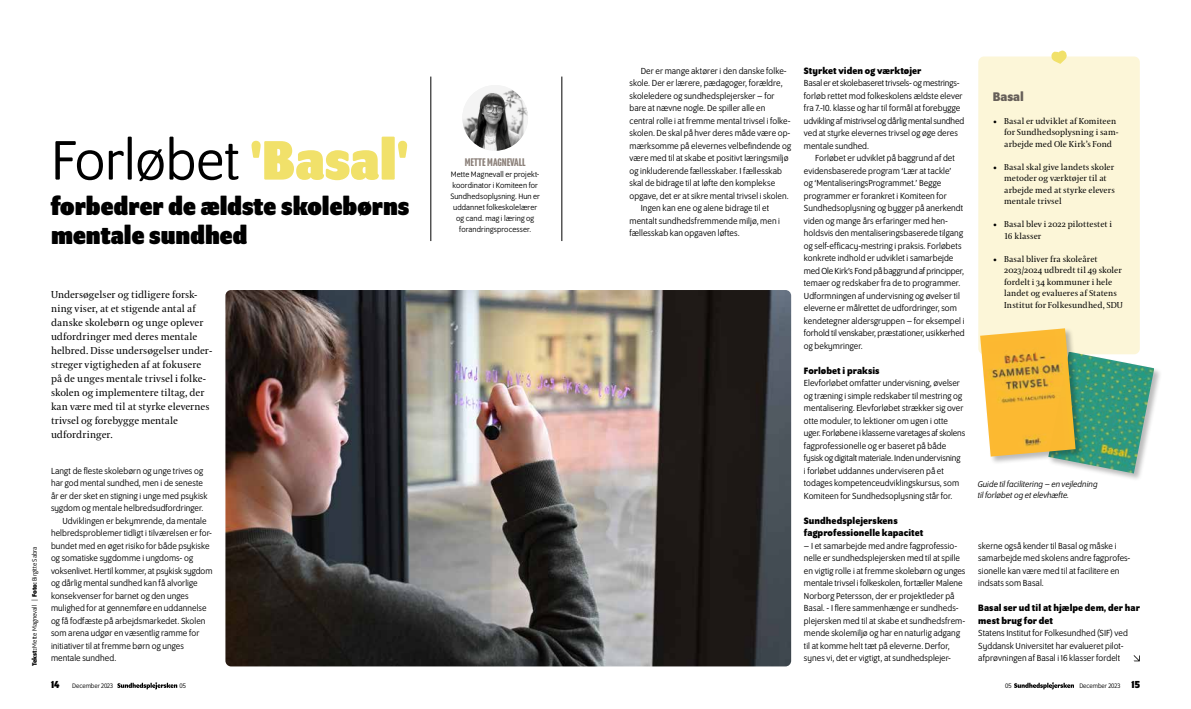
<style>
.page{position:relative;width:1191px;height:709px;background:#fff}
.page>*{position:absolute;margin:0;border:0;box-sizing:border-box;transform-origin:0 0}
.t1{font:60px "Program OT";color:#000}
.t2{font:900 27px/29px "Program OT";color:#000}
.t3{font:700 13.5px "Program OT";letter-spacing:.005em;color:#665f59}
.t4{font:500 12px "Program Nar OT";color:#8b8079}
.t5{font:10px/14px "Coranto 2";color:#000}
.t6{font:700 10px/12.5px "Program OT";letter-spacing:.005em;color:#000}
.t7{font:9.5px/12.5px "Program OT";letter-spacing:.01em;color:#000}
.t8{font:italic 9px/11px "Program OT";letter-spacing:.01em;color:#000}
.t9{font:8.5px/11.5px "Coranto 2";letter-spacing:.005em;color:#000}
.t10{font:8.5px/11px "Program OT";letter-spacing:.015em;color:#000;text-align:center}
.t11{font:7px "Program OT";color:#000}
.s1{font-weight:700}
.s2{font-weight:900;color:#f1e16a}
.s3{font-weight:700;font-size:11px}
</style>
<div class="page">
<img style="left:225px;top:290px;width:566px;height:376px">
<div style="left:978px;top:56px;width:161px;height:298px;background:#fcf6d8;border-radius:6px"></div>
<svg style="left:1050px;top:50px;width:18px;height:14px"></svg>
<img style="left:462px;top:85px;width:66px;height:66px;border-radius:33px">
<hr style="left:430px;top:77px;width:1px;height:164px;background:#000">
<hr style="left:561px;top:77px;width:1px;height:164px;background:#000">
<div style="left:1048px;top:351px;width:114px;height:131px;background:#000;opacity:.27"></div>
<img style="left:1048px;top:351px;width:106px;height:122px">
<div style="left:979px;top:328px;width:105px;height:137px;background:#000;opacity:.27"></div>
<img style="left:980px;top:328px;width:95px;height:128px">
<svg style="left:1133px;top:655px;width:6px;height:6px"></svg>
<svg style="left:1014px;top:682px;width:60px;height:7px"></svg>
<svg style="left:117px;top:682px;width:60px;height:7px"></svg>
<p class="t11" style="left:32px;top:666px;width:122px;rotate:-90deg"><span class="s1">Tekst:</span> Mette Magnevall | <span class="s1">Foto:</span> Birgitte Sabra</p>
<h1 class="t1" style="left:51px;top:134px;width:359px">Forløbet <span class="s2">'Basal'</span></h1>
<h2 class="t2" style="left:51px;top:191px;width:360px">forbedrer de ældste skolebørns mentale sundhed</h2>
<p class="t5" style="left:51px;top:288px;width:163px">Undersøgelser og tidligere forsk&shy;ning viser, at et stigende antal af danske skolebørn og unge oplever udfordringer med deres mentale helbred. Disse undersøgelser under&shy;streger vigtigheden af at fokusere på de unges mentale trivsel i folke&shy;skolen og implementere tiltag, der kan være med til at styrke elevernes trivsel og forebygge mentale udfordringer.</p>
<p class="t7" style="left:51px;top:465px;width:154px">Langt de fleste skolebørn og unge trives og</p>
<p class="t7" style="left:51px;top:477px;width:153px">har god mental sundhed, men i de seneste</p>
<p class="t7" style="left:51px;top:490px;width:158px">år er der sket en stigning i unge med psykisk</p>
<p class="t7" style="left:51px;top:502px;width:154px">sygdom og mentale helbredsudfordringer.</p>
<p class="t7" style="left:62px;top:515px;width:146px">Udviklingen er bekymrende, da mentale</p>
<p class="t7" style="left:51px;top:527px;width:162px">helbredsproblemer tidligt i tilværelsen er for-</p>
<p class="t7" style="left:51px;top:540px;width:160px">bundet med en øget risiko for både psykiske</p>
<p class="t7" style="left:51px;top:552px;width:144px">og somatiske sygdomme i ungdoms- og</p>
<p class="t7" style="left:51px;top:565px;width:163px">voksenlivet. Hertil kommer, at psykisk sygdom</p>
<p class="t7" style="left:51px;top:577px;width:148px">og dårlig mental sundhed kan få alvorlige</p>
<p class="t7" style="left:51px;top:590px;width:139px">konsekvenser for barnet og den unges</p>
<p class="t7" style="left:51px;top:602px;width:157px">mulighed for at gennemføre en uddannelse</p>
<p class="t7" style="left:51px;top:615px;width:156px">og få fodfæste på arbejdsmarkedet. Skolen</p>
<p class="t7" style="left:51px;top:627px;width:150px">som arena udgør en væsentlig ramme for</p>
<p class="t7" style="left:51px;top:640px;width:134px">initiativer til at fremme børn og unges</p>
<p class="t7" style="left:51px;top:652px;width:67px">mentale sundhed.</p>
<p class="t4" style="left:465px;top:155px;width:62px">METTE MAGNEVALL</p>
<p class="t10" style="left:450px;top:169px;width:91px">Mette Magnevall er projekt&shy;koordinator i Komiteen for<br>Sundhedsoplysning. Hun er uddannet folkeskolelærer og cand. mag i læring og forandringsprocesser.</p>
<p class="t7" style="left:641px;top:65px;width:147px">Der er mange aktører i den danske folke-</p>
<p class="t7" style="left:629px;top:77px;width:155px">skole. Der er lærere, pædagoger, forældre,</p>
<p class="t7" style="left:629px;top:90px;width:147px">skoleledere og sundhedsplejersker – for</p>
<p class="t7" style="left:629px;top:102px;width:137px">bare at nævne nogle. De spiller alle en</p>
<p class="t7" style="left:629px;top:115px;width:162px">central rolle i at fremme mental trivsel i folke-</p>
<p class="t7" style="left:629px;top:127px;width:162px">skolen. De skal på hver deres måde være op-</p>
<p class="t7" style="left:629px;top:140px;width:163px">mærksomme på elevernes velbefindende og</p>
<p class="t7" style="left:629px;top:152px;width:161px">være med til at skabe et positivt læringsmiljø</p>
<p class="t7" style="left:629px;top:165px;width:154px">og inkluderende fællesskaber. I fællesskab</p>
<p class="t7" style="left:629px;top:177px;width:147px">skal de bidrage til at løfte den komplekse</p>
<p class="t7" style="left:629px;top:190px;width:161px">opgave, det er at sikre mental trivsel i skolen.</p>
<p class="t7" style="left:641px;top:202px;width:130px">Ingen kan ene og alene bidrage til et</p>
<p class="t7" style="left:629px;top:215px;width:152px">mentalt sundhedsfremmende miljø, men i</p>
<p class="t7" style="left:629px;top:227px;width:112px">fællesskab kan opgaven løftes.</p>
<p class="t6" style="left:804px;top:65px;width:119px">Styrket viden og værktøjer</p>
<p class="t7" style="left:804px;top:77px;width:162px">Basal er et skolebaseret trivsels- og mestrings&shy;forløb rettet mod folkeskolens ældste elever fra 7.-10. klasse og har til formål at forebygge udvikling af mistrivsel og dårlig mental sundhed ved at styrke elevernes trivsel og øge deres mentale sundhed.</p>
<p class="t7" style="left:804px;top:152px;width:162px;text-indent:11px">Forløbet er udviklet på baggrund af det evidensbaserede program ‘Lær at tackle’<br>og ‘MentaliseringsProgrammet.’ Begge programmer er forankret i Komiteen for Sundhedsoplysning og bygger på anerkendt viden og mange års erfaringer med hen&shy;holdsvis den mentaliseringsbaserede tilgang og self-efficacy-mestring i praksis. Forløbets konkrete indhold er udviklet i samarbejde med Ole Kirk’s Fond på baggrund af principper, temaer og redskaber fra de to programmer.<br>Udformningen af undervisning og øvelser til eleverne er målrettet de udfordringer, som kendetegner aldersgruppen – for eksempel i forhold til venskaber, præstationer, usikkerhed og bekymringer.</p>
<p class="t6" style="left:804px;top:365px;width:77px">Forløbet i praksis</p>
<p class="t7" style="left:804px;top:377px;width:163px">Elevforløbet omfatter undervisning, øvelser og træning i simple redskaber til mestring og mentalisering. Elevforløbet strækker sig over otte moduler, to lektioner om ugen i otte uger. Forløbene i klasserne varetages af skolens fagprofessionelle og er baseret på både fysisk og digitalt materiale. Inden undervisning<br>i forløbet uddannes underviseren på et todages kompetenceudviklingskursus, som Komiteen for Sundhedsoplysning står for.</p>
<p class="t6" style="left:804px;top:515px;width:121px">Sundhedsplejerskens fagprofessionelle kapacitet</p>
<p class="t7" style="left:804px;top:540px;width:163px">– I et samarbejde med andre fagprofessio&shy;nelle er sundhedsplejersken med til at spille en vigtig rolle i at fremme skolebørn og unges mentale trivsel i folkeskolen, fortæller Malene Norborg Petersson, der er projektleder på Basal. - I flere sammenhænge er sundheds&shy;plejersken med til at skabe et sundhedsfrem&shy;mende skolemiljø og har en naturlig adgang til at komme helt tæt på eleverne. Derfor, synes vi, det er vigtigt, at sundhedsplejer-</p>
<p class="t7" style="left:978px;top:540px;width:154px">skerne også kender til Basal og måske i samarbejde med skolens andre fagprofes&shy;sionelle kan være med til at facilitere en indsats som Basal.</p>
<h3 class="t3" style="left:992px;top:91px;width:33px">Basal</h3>
<p class="t9" style="left:1004px;top:116px;width:116px;text-indent:-11px">• Basal er udviklet af Komiteen for Sundhedsoplysning i sam&shy;arbejde med Ole Kirk’s Fond</p>
<p class="t9" style="left:1004px;top:162px;width:112px;text-indent:-11px">• Basal skal give landets skoler metoder og værktøjer til at arbejde med at styrke elevers mentale trivsel</p>
<p class="t9" style="left:1004px;top:219px;width:109px;text-indent:-11px">• Basal blev i 2022 pilottestet i<br>16 klasser</p>
<p class="t9" style="left:1004px;top:254px;width:120px;text-indent:-11px">• Basal bliver fra skoleåret<br>2023/2024 udbredt til 49 skoler fordelt i 34 kommuner i hele landet og evalueres af Statens<br>Institut for Folkesundhed, SDU</p>
<p class="t8" style="left:977px;top:479px;width:121px">Guide til facilitering – en vejledning til forløbet og et elevhæfte.</p>
<p class="t6" style="left:978px;top:602px;width:163px">Basal ser ud til at hjælpe dem, der har mest brug for det</p>
<p class="t7" style="left:978px;top:627px;width:151px">Statens Institut for Folkesundhed (SIF) ved<br>Syddansk Universitet har evalueret pilot&shy;afprøvningen af Basal i 16 klasser fordelt</p>
<p class="t11" style="left:51px;top:682px;width:63px"><span class="s3">14</span> December 2023</p>
<p class="t11" style="left:180px;top:682px;width:8px">05</p>
<p class="t11" style="left:1005px;top:682px;width:8px">05</p>
<p class="t11" style="left:1079px;top:682px;width:62px">December 2023 <span class="s3">15</span></p>
</div>
